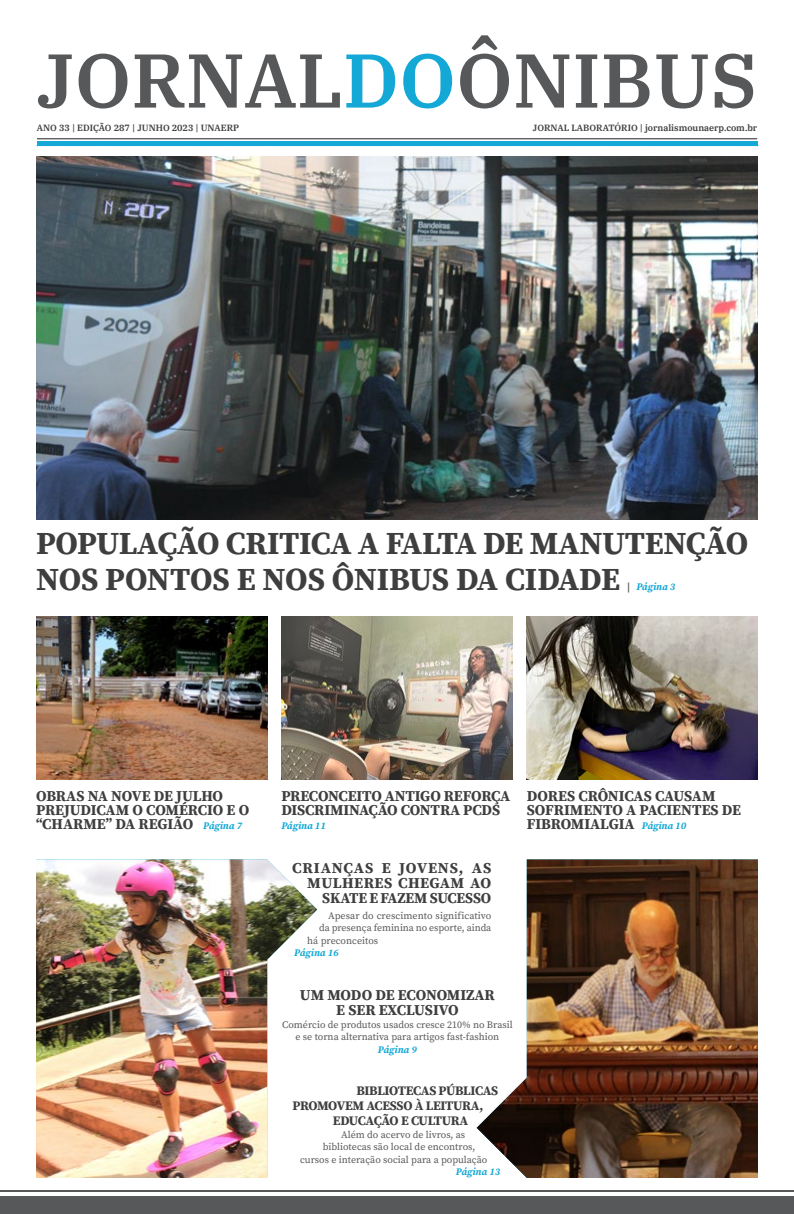
<style>
.page{position:relative;width:794px;height:1214px;background:#fff}
.page>*{position:absolute;margin:0;border:0;box-sizing:border-box;transform-origin:0 0}
.Corpo_de_texto{font:600 76px "IBM Plex Serif";color:#57585a}
.Corpo_de_texto-2{font:700 32px/36px "Source Serif Pro";letter-spacing:-.015em;color:#3e3e3f}
.Corpo_de_texto-3{font:700 15px/14px "Source Serif Pro";letter-spacing:-.01em;color:#3e3e3f}
.Corpo_de_texto-4{font:700 15px/15px "Source Serif Pro";letter-spacing:.025em;color:#3e3e3f;text-align:right}
.Corpo_de_texto-5{font:700 13px "Source Serif Pro";letter-spacing:-.03em;color:#3e3e3f}
.Corpo_de_texto-6{font:10px/12.5px "Source Serif Pro";color:#57585a;text-align:center}
.Corpo_de_texto-7{font:italic 700 10px "Source Serif Pro";color:#13a8d5}
.Autor{font:600 9px "IBM Plex Serif";color:#3e3e3f}
.s1{color:#13a8d5}
.s2{color:#57585a}
.s3{font-style:italic;font-size:10px;color:#13a8d5}
</style>
<div class="page">
<hr style="left:37px;top:142px;width:720px;height:4px;background:#13a8d5">
<hr style="left:37px;top:138px;width:720px;height:1px;background:#231f20">
<hr style="left:0;top:1190px;width:794px;height:1px;background:#57585a">
<div style="left:0;top:1196px;width:794px;height:17px;background:#57585a"></div>
<img style="left:36px;top:156px;width:722px;height:364px">
<img style="left:281px;top:616px;width:231px;height:164px">
<img style="left:527px;top:616px;width:231px;height:164px">
<img style="left:36px;top:859px;width:281px;height:318px">
<img style="left:476px;top:859px;width:282px;height:318px">
<img style="left:36px;top:616px;width:231px;height:164px">
<p class="Corpo_de_texto" style="left:37px;top:21px;width:722px">JORNAL<span class="s1">DO</span>ÔNIBUS</p>
<p class="Autor" style="left:37px;top:120px;width:204px">ANO 33 | EDIÇÃO 287 | JUNHO 2023 | UNAERP</p>
<p class="Autor" style="left:533px;top:120px;width:226px">JORNAL LABORATÓRIO | jornalismounaerp.com.br</p>
<p class="Corpo_de_texto-2" style="left:36px;top:524px;width:713px">POPULAÇÃO CRITICA A FALTA DE MANUTENÇÃO<br>NOS PONTOS E NOS ÔNIBUS DA CIDADE</p>
<p class="Corpo_de_texto-7" style="left:627px;top:579px;width:50px"><span class="s2">|</span> Página 3</p>
<p class="Corpo_de_texto-3" style="left:36px;top:788px;width:215px">OBRAS NA NOVE DE JULHO<br>PREJUDICAM O COMÉRCIO E O “CHARME” DA REGIÃO <span class="s3">Página 7</span></p>
<p class="Corpo_de_texto-3" style="left:281px;top:788px;width:230px">PRECONCEITO ANTIGO REFORÇA<br>DISCRIMINAÇÃO CONTRA PCDS</p>
<p class="Corpo_de_texto-7" style="left:281px;top:818px;width:46px">Página 11</p>
<p class="Corpo_de_texto-4" style="left:292px;top:860px;width:201px">CRIANÇAS E JOVENS, AS<br>MULHERES CHEGAM AO<br>SKATE E FAZEM SUCESSO</p>
<p class="Corpo_de_texto-6" style="left:328px;top:908px;width:164px">Apesar do crescimento significativo</p>
<p class="Corpo_de_texto-6" style="left:319px;top:921px;width:174px">da presença feminina no esporte, ainda</p>
<p class="Corpo_de_texto-6" style="left:307px;top:933px;width:72px">há preconceitos</p>
<p class="Corpo_de_texto-7" style="left:294px;top:945px;width:46px">Página 16</p>
<p class="Corpo_de_texto-3" style="left:300px;top:987px;width:196px">UM MODO DE ECONOMIZAR</p>
<p class="Corpo_de_texto-3" style="left:336px;top:1002px;width:124px">E SER EXCLUSIVO</p>
<p class="Corpo_de_texto-6" style="left:282px;top:1017px;width:232px">Comércio de produtos usados cresce 210% no Brasil e se torna alternativa para artigos fast-fashion</p>
<p class="Corpo_de_texto-7" style="left:378px;top:1042px;width:41px">Página 9</p>
<p class="Corpo_de_texto-5" style="left:356px;top:1081px;width:143px">BIBLIOTECAS PÚBLICAS</p>
<p class="Corpo_de_texto-5" style="left:292px;top:1096px;width:192px">PROMOVEM ACESSO À LEITURA,</p>
<p class="Corpo_de_texto-5" style="left:333px;top:1111px;width:137px">EDUCAÇÃO E CULTURA</p>
<p class="Corpo_de_texto-6" style="left:341px;top:1127px;width:126px">Além do acervo de livros, as</p>
<p class="Corpo_de_texto-6" style="left:323px;top:1140px;width:154px">bibliotecas são local de encontros,</p>
<p class="Corpo_de_texto-6" style="left:300px;top:1152px;width:189px">cursos e interação social para a população</p>
<p class="Corpo_de_texto-7" style="left:456px;top:1164px;width:46px">Página 13</p>
<p class="Corpo_de_texto-3" style="left:527px;top:788px;width:216px">DORES CRÔNICAS CAUSAM<br>SOFRIMENTO A PACIENTES DE<br>FIBROMIALGIA <span class="s3">Página 10</span></p>
</div>
